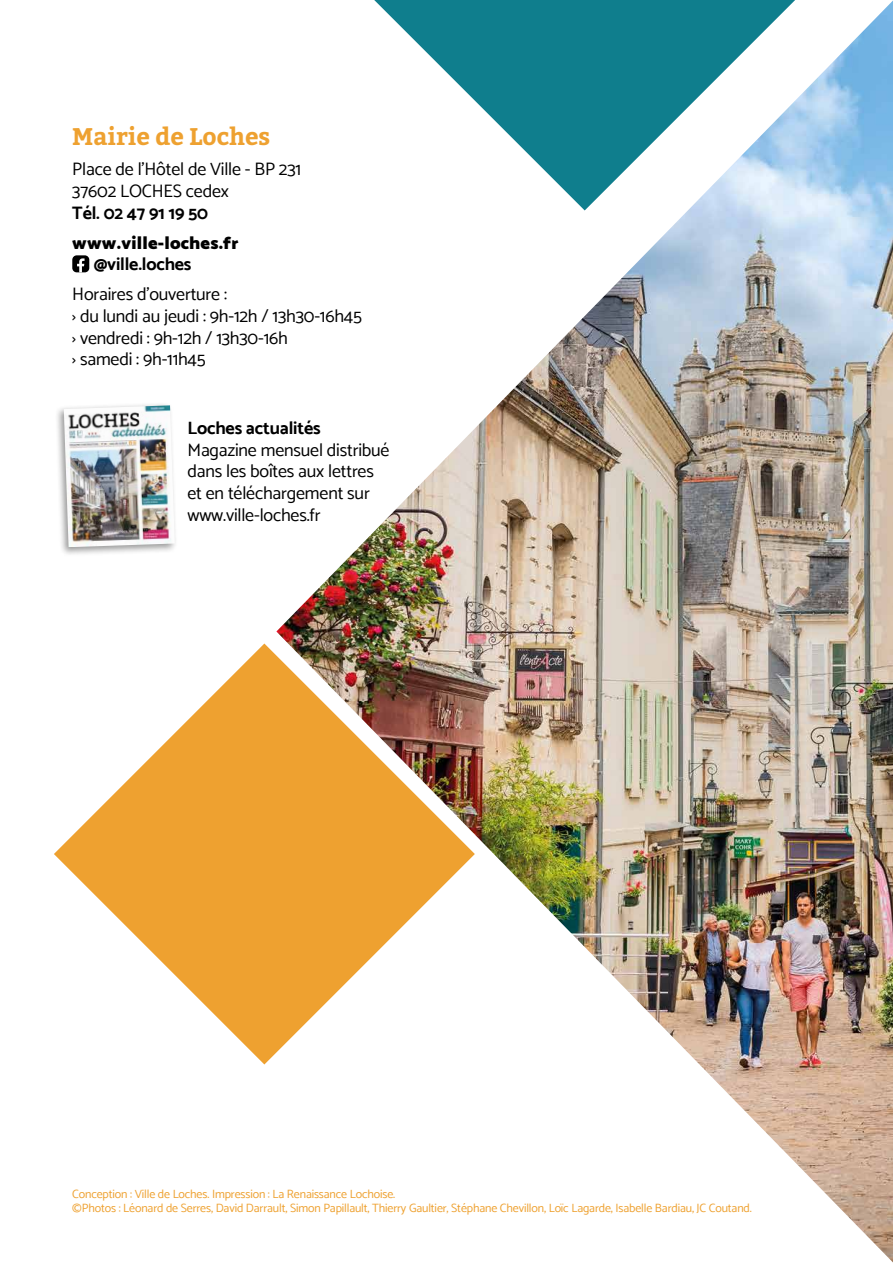
<style>
.page{position:relative;width:893px;height:1263px;background:#fff}
.page>*{position:absolute;margin:0;border:0;box-sizing:border-box;transform-origin:0 0}
.t1{font:700 24px "Bitter";color:#eea130}
.t2{font:18px/21.6px "Catamaran";letter-spacing:-.01em;color:#000}
.t3{font:700 18px "Catamaran";letter-spacing:-.01em;color:#000}
.t4{font:900 18px "Catamaran";letter-spacing:.01em;color:#000}
.t5{font:12px/14.4px "Catamaran";letter-spacing:-.01em;color:#eea130}
</style>
<div class="page">
<img style="left:276px;top:0;width:617px;height:1262px">
<svg style="left:54px;top:643px;width:421px;height:421px;fill:#eea130"></svg>
<svg style="left:374px;top:0;width:421px;height:210px"></svg>
<div style="left:72px;top:255px;width:17px;height:17px;background:#000;border-radius:4px"></div>
<svg style="left:77px;top:258px;width:8px;height:14px"></svg>
<div style="left:54px;top:402px;width:124px;height:154px;background:#000;opacity:.4"></div>
<img style="left:64px;top:405px;width:111px;height:142px">
<h1 class="t1" style="left:72px;top:122px;width:199px">Mairie de Loches</h1>
<p class="t2" style="left:72px;top:158px;width:230px">Place de l’Hôtel de Ville - BP 231<br>37602 LOCHES cedex</p>
<p class="t3" style="left:72px;top:202px;width:137px">Tél. 02 47 91 19 50</p>
<p class="t4" style="left:72px;top:232px;width:168px">www.ville-loches.fr</p>
<p class="t3" style="left:94px;top:253px;width:99px">@ville.loches</p>
<p class="t2" style="left:72px;top:283px;width:291px">Horaires d’ouverture :<br>› du lundi au jeudi : 9h-12h / 13h30-16h45 › vendredi : 9h-12h / 13h30-16h<br>› samedi : 9h-11h45</p>
<p class="t3" style="left:187px;top:417px;width:135px">Loches actualités</p>
<p class="t2" style="left:187px;top:439px;width:204px">Magazine mensuel distribué dans les boîtes aux lettres et en téléchargement sur www.ville-loches.fr</p>
<p class="t5" style="left:72px;top:1186px;width:681px">Conception : Ville de Loches. Impression : La Renaissance Lochoise.<br>©Photos : Léonard de Serres, David Darrault, Simon Papillault, Thierry Gaultier, Stéphane Chevillon, Loïc Lagarde, Isabelle Bardiau, JC Coutand.</p>
</div>
